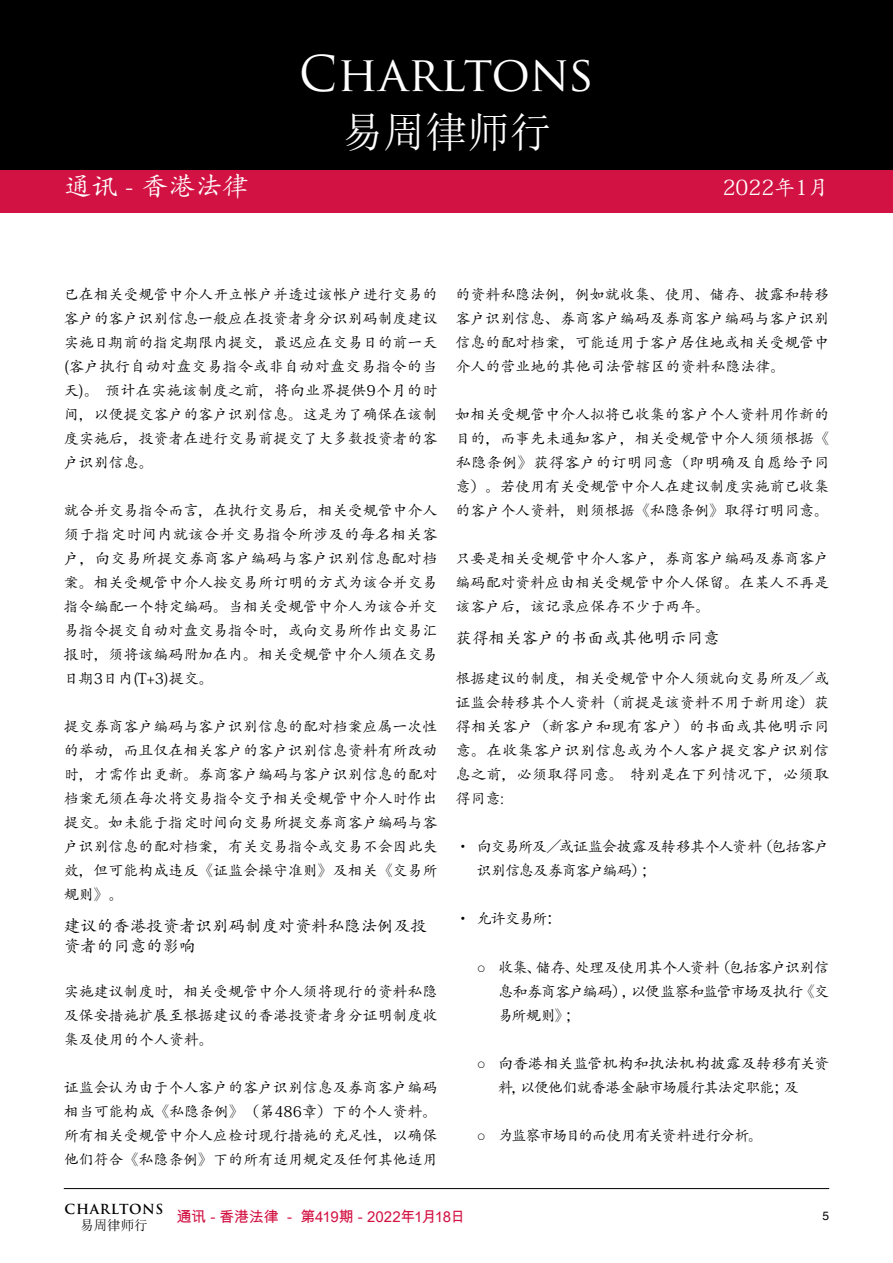
<style>
.page{position:relative;width:893px;height:1263px;background:#fff}
.page>*{position:absolute;margin:0;border:0;box-sizing:border-box;transform-origin:0 0}
.t1{font:48px "Trajan Pro";color:#fff}
.t2{font:42px "Sim Sun";color:#fff}
.t3{font:27px "Adobe Kaiti Std";color:#fff}
.t4{font:21px "Adobe Kaiti Std";color:#fff}
.t5{font:16.5px/19.8px "Adobe Kaiti Std";color:#000}
.t6{font:15px/24px "Adobe Kaiti Std";color:#000;text-align:justify}
.t7{font:15px/24px "Adobe Kaiti Std";letter-spacing:-.065em;color:#000}
.t8{font:15px/24px "Adobe Kaiti Std";letter-spacing:-.04em;color:#000}
.t9{font:15px "Arial Unicode MS";letter-spacing:-.03em;color:#d21242}
.t10{font:700 13.5px "Trajan Pro";letter-spacing:.05em;color:#000}
.t11{font:13.5px "Sim Sun";color:#000}
.t12{font:12px "Helvetica";color:#000}
.s1{font-family:"Times New Roman"}
</style>
<div class="page">
<hr style="left:64px;top:1188px;width:765px;height:1px;background:#000">
<div style="left:0;top:0;width:893px;height:170px;background:#000"></div>
<div style="left:0;top:170px;width:893px;height:37px;background:#d21242"></div>
<div style="left:0;top:202px;width:893px;height:11px;background:#d21242"></div>
<h1 class="t1" style="left:299px;top:43px;width:297px">CHARLTONS</h1>
<h2 class="t2" style="left:341px;top:111px;width:212px">易周律师行</h2>
<h3 class="t3" style="left:64px;top:170px;width:187px">通讯 - 香港法律</h3>
<h3 class="t4" style="left:723px;top:174px;width:108px">2022年1月</h3>
<p class="t6" style="left:64px;top:283px;width:375px">已在相关受规管中介人开立帐户并透过该帐户进行交易的客户的客户识别信息一般应在投资者身分识别码制度建议实施日期前的指定期限内提交，最迟应在交易日的前一天(客户执行自动对盘交易指令或非自动对盘交易指令的当天)。 预计在实施该制度之前，将向业界提供9个月的时间，以便提交客户的客户识别信息。这是为了确保在该制度实施后，投资者在进行交易前提交了大多数投资者的客户识别信息。</p>
<p class="t6" style="left:64px;top:499px;width:375px">就合并交易指令而言，在执行交易后，相关受规管中介人须于指定时间内就该合并交易指令所涉及的每名相关客户，向交易所提交券商客户编码与客户识别信息配对档案。相关受规管中介人按交易所订明的方式为该合并交易指令编配一个特定编码。当相关受规管中介人为该合并交易指令提交自动对盘交易指令时，或向交易所作出交易汇报时，须将该编码附加在内。相关受规管中介人须在交易日期3日内(T+3)提交。</p>
<p class="t6" style="left:64px;top:715px;width:375px">提交券商客户编码与客户识别信息的配对档案应属一次性的举动，而且仅在相关客户的客户识别信息资料有所改动时，才需作出更新。券商客户编码与客户识别信息的配对档案无须在每次将交易指令交予相关受规管中介人时作出提交。如未能于指定时间向交易所提交券商客户编码与客户识别信息的配对档案，有关交易指令或交易不会因此失效，但可能构成违反《证监会操守准则》及相关《交易所规则》。</p>
<p class="t5" style="left:64px;top:916px;width:365px">建议的香港投资者识别码制度对资料私隐法例及投资者的同意的影响</p>
<p class="t6" style="left:64px;top:979px;width:375px">实施建议制度时，相关受规管中介人须将现行的资料私隐及保安措施扩展至根据建议的香港投资者身分证明制度收集及使用的个人资料。</p>
<p class="t6" style="left:64px;top:1075px;width:375px">证监会认为由于个人客户的客户识别信息及券商客户编码相当可能构成《私隐条例》（第486章）下的个人资料。所有相关受规管中介人应检讨现行措施的充足性，以确保他们符合《私隐条例》下的所有适用规定及任何其他适用</p>
<p class="t6" style="left:455px;top:283px;width:375px">的资料私隐法例，例如就收集、使用、储存、披露和转移客户识别信息、券商客户编码及券商客户编码与客户识别信息的配对档案，可能适用于客户居住地或相关受规管中介人的营业地的其他司法管辖区的资料私隐法律。</p>
<p class="t6" style="left:455px;top:403px;width:375px">如相关受规管中介人拟将已收集的客户个人资料用作新的目的，而事先未通知客户，相关受规管中介人须须根据《私隐条例》获得客户的订明同意（即明确及自愿给予同意）。若使用有关受规管中介人在建议制度实施前已收集的客户个人资料，则须根据《私隐条例》取得订明同意。</p>
<p class="t6" style="left:455px;top:547px;width:375px">只要是相关受规管中介人客户，券商客户编码及券商客户编码配对资料应由相关受规管中介人保留。在某人不再是该客户后，该记录应保存不少于两年。</p>
<p class="t5" style="left:455px;top:628px;width:265px">获得相关客户的书面或其他明示同意</p>
<p class="t6" style="left:455px;top:667px;width:375px">根据建议的制度，相关受规管中介人须就向交易所及／或证监会转移其个人资料（前提是该资料不用于新用途）获得相关客户（新客户和现有客户）的书面或其他明示同意。在收集客户识别信息或为个人客户提交客户识别信息之前，必须取得同意。 特别是在下列情况下，必须取得同意:</p>
<p class="t7" style="left:477px;top:835px;width:354px;text-indent:-21px">• 向交易所及／或证监会披露及转移其个人资料（包括客户识别信息及券商客户编码）；</p>
<p class="t6" style="left:455px;top:907px;width:107px">• 允许交易所：</p>
<p class="t6" style="left:498px;top:955px;width:333px;text-indent:-21px"><span class="s1">○</span> 收集、储存、处理及使用其个人资料（包括客户识别信息和券商客户编码），以便监察和监管市场及执行《交易所规则》；</p>
<p class="t8" style="left:498px;top:1051px;width:333px;text-indent:-21px"><span class="s1">○</span> 向香港相关监管机构和执法机构披露及转移有关资料，以便他们就香港金融市场履行其法定职能；及</p>
<p class="t7" style="left:477px;top:1123px;width:288px"><span class="s1">○</span> 为监察市场目的而使用有关资料进行分析。</p>
<p class="t10" style="left:65px;top:1200px;width:100px">CHARLTONS</p>
<p class="t11" style="left:80px;top:1218px;width:69px">易周律师行</p>
<p class="t9" style="left:177px;top:1205px;width:290px">通讯 - 香港法律 - 第419期 - 2022年1月18日</p>
<p class="t12" style="left:822px;top:1206px;width:8px">5</p>
</div>
